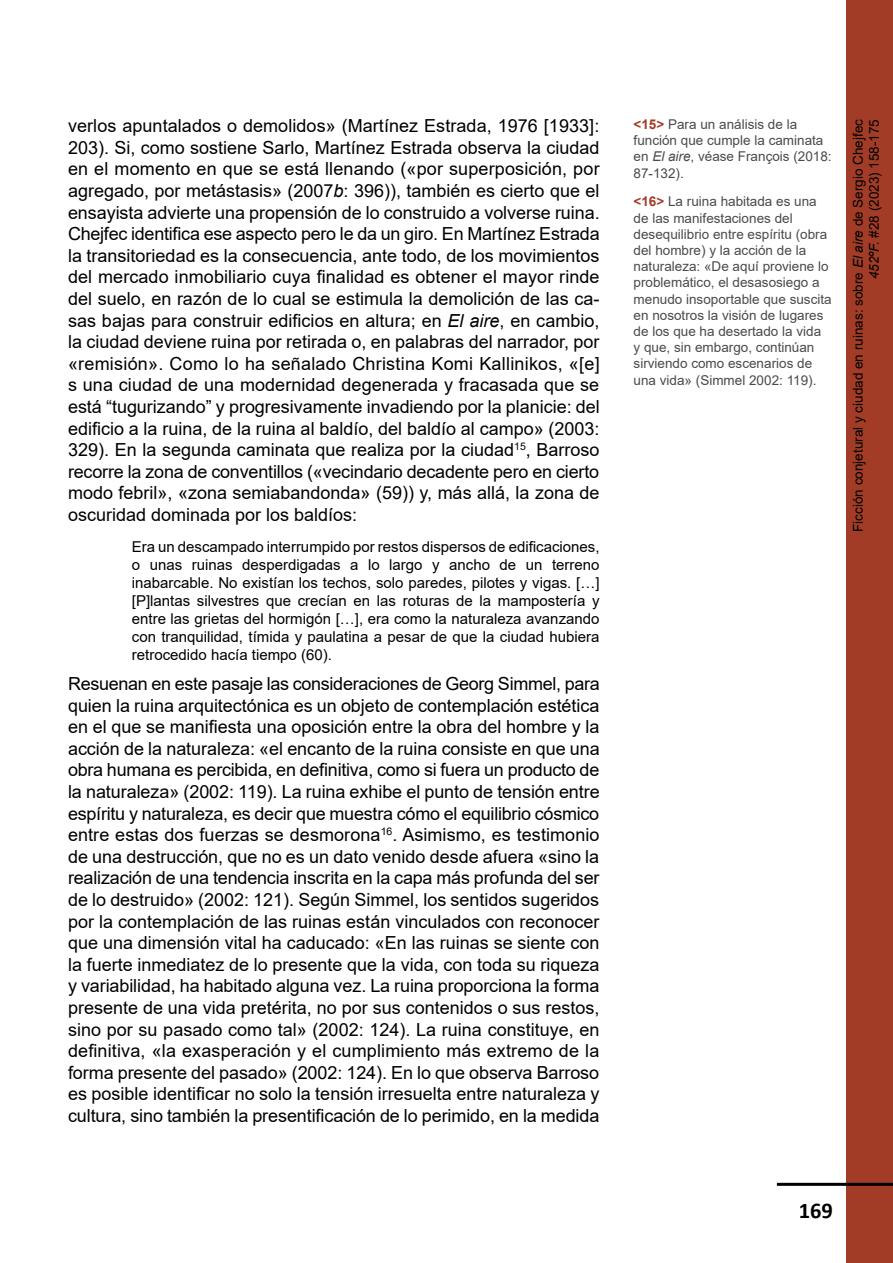
<style>
.page{position:relative;width:893px;height:1263px;background:#fff}
.page>*{position:absolute;margin:0;border:0;box-sizing:border-box;transform-origin:0 0}
.t1{font:700 22.5px "Calibri";color:#000}
.t2{font:18px/21.6px "Arial";letter-spacing:-.005em;color:#000;text-align:justify}
.t3{font:15px/18px "Arial";color:#000;text-align:justify}
.t4{font:13.5px/16.2px "Arial";color:#4a4a49}
.t5{font:13.5px/16.2px "Arial";color:#000;text-align:right}
.s1{font-style:italic}
.s2{font-weight:700;color:#a23c26}
</style>
<div class="page">
<div style="left:846px;top:0;width:47px;height:1263px;background:#a23c26"></div>
<hr style="left:777px;top:1183px;width:116px;height:3px;background:#000">
<p class="t2" style="left:68px;top:115px;width:533px">verlos apuntalados o demolidos» (Martínez Estrada, 1976 [1933]:<br>203). Si, como sostiene Sarlo, Martínez Estrada observa la ciudad en el momento en que se está llenando («por superposición, por agregado, por metástasis» (2007<span class="s1">b</span>: 396)), también es cierto que el ensayista advierte una propensión de lo construido a volverse ruina.<br>Chejfec identifica ese aspecto pero le da un giro. En Martínez Estrada la transitoriedad es la consecuencia, ante todo, de los movimientos del mercado inmobiliario cuya finalidad es obtener el mayor rinde del suelo, en razón de lo cual se estimula la demolición de las ca&shy;sas bajas para construir edificios en altura; en <span class="s1">El aire</span>, en cambio, la ciudad deviene ruina por retirada o, en palabras del narrador, por «remisión». Como lo ha señalado Christina Komi Kallinikos, «[e] s una ciudad de una modernidad degenerada y fracasada que se está “tugurizando” y progresivamente invadiendo por la planicie: del edificio a la ruina, de la ruina al baldío, del baldío al campo» (2003:<br>329). En la segunda caminata que realiza por la ciudad<sup>15</sup>, Barroso recorre la zona de conventillos («vecindario decadente pero en cierto modo febril», «zona semiabandonda» (59)) y, más allá, la zona de oscuridad dominada por los baldíos:</p>
<p class="t3" style="left:132px;top:537px;width:469px">Era un descampado interrumpido por restos dispersos de edificaciones, o unas ruinas desperdigadas a lo largo y ancho de un terreno inabarcable. No existían los techos, solo paredes, pilotes y vigas. […] [P]lantas silvestres que crecían en las roturas de la mampostería y entre las grietas del hormigón […], era como la naturaleza avanzando con tranquilidad, tímida y paulatina a pesar de que la ciudad hubiera retrocedido hacía tiempo (60).</p>
<p class="t2" style="left:68px;top:673px;width:533px">Resuenan en este pasaje las consideraciones de Georg Simmel, para quien la ruina arquitectónica es un objeto de contemplación estética en el que se manifiesta una oposición entre la obra del hombre y la acción de la naturaleza: «el encanto de la ruina consiste en que una obra humana es percibida, en definitiva, como si fuera un producto de la naturaleza» (2002: 119). La ruina exhibe el punto de tensión entre espíritu y naturaleza, es decir que muestra cómo el equilibrio cósmico entre estas dos fuerzas se desmorona<sup>16</sup>. Asimismo, es testimonio de una destrucción, que no es un dato venido desde afuera «sino la realización de una tendencia inscrita en la capa más profunda del ser de lo destruido» (2002: 121). Según Simmel, los sentidos sugeridos por la contemplación de las ruinas están vinculados con reconocer que una dimensión vital ha caducado: «En las ruinas se siente con la fuerte inmediatez de lo presente que la vida, con toda su riqueza y variabilidad, ha habitado alguna vez. La ruina proporciona la forma presente de una vida pretérita, no por sus contenidos o sus restos, sino por su pasado como tal» (2002: 124). La ruina constituye, en definitiva, «la exasperación y el cumplimiento más extremo de la forma presente del pasado» (2002: 124). En lo que observa Barroso es posible identificar no solo la tensión irresuelta entre naturaleza y cultura, sino también la presentificación de lo perimido, en la medida</p>
<p class="t4" style="left:634px;top:116px;width:200px"><span class="s2">&lt;15&gt;</span> Para un análisis de la función que cumple la caminata en <span class="s1">El aire</span>, véase François (2018:<br>87-132).</p>
<p class="t4" style="left:634px;top:194px;width:200px"><span class="s2">&lt;16&gt;</span> La ruina habitada es una de las manifestaciones del desequilibrio entre espíritu (obra del hombre) y la acción de la naturaleza: «De aquí proviene lo problemático, el desasosiego a menudo insoportable que suscita en nosotros la visión de lugares de los que ha desertado la vida<br>y que, sin embargo, continúan sirviendo como escenarios de una vida» (Simmel 2002: 119).</p>
<p class="t5" style="left:850px;top:532px;width:414px;rotate:-90deg">Ficción conjetural y ciudad en ruinas: sobre <span class="s1">El aire</span> de Sergio Chejfec<br><span class="s1">452ºF.</span> #28 (2023) 158-175</p>
<p class="t1" style="left:799px;top:1195px;width:36px">169</p>
</div>
